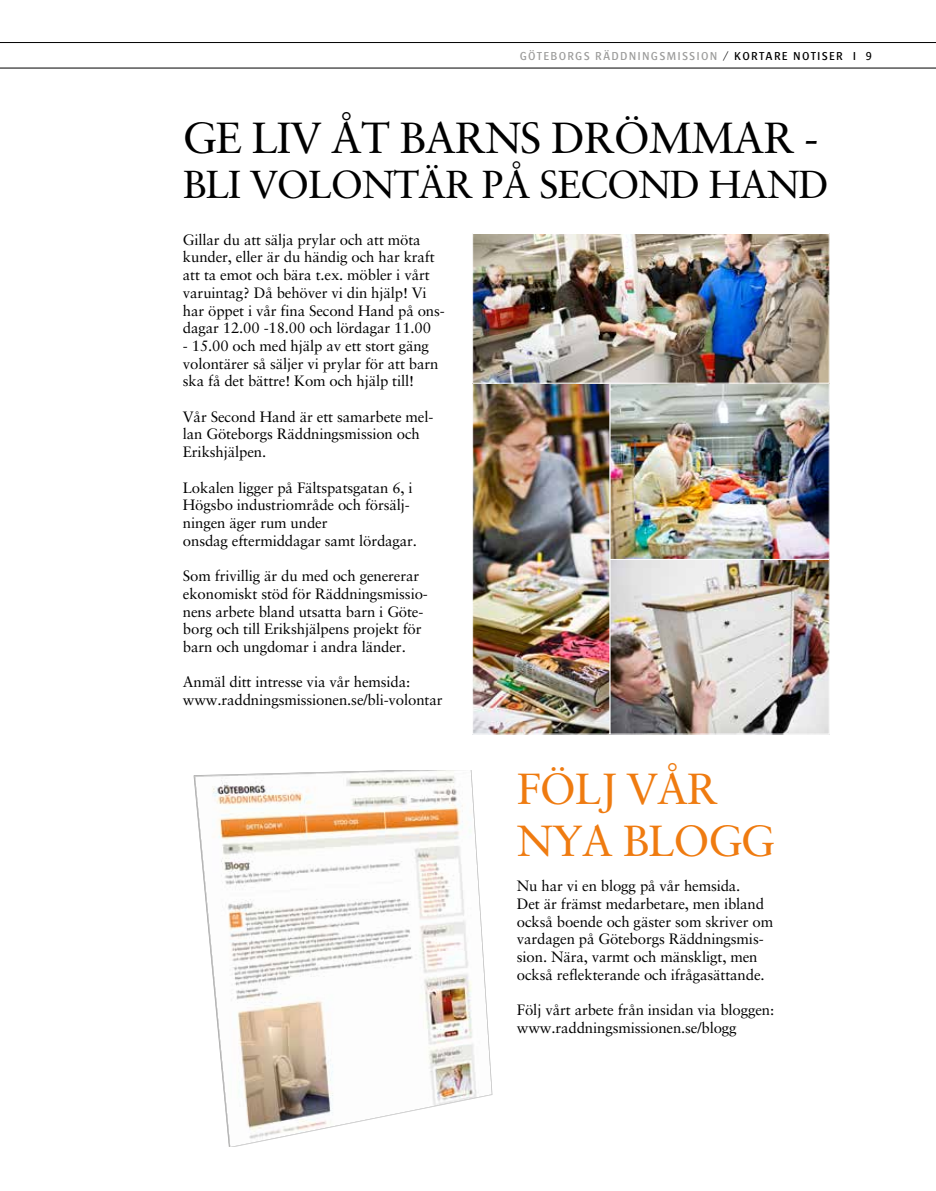
<style>
.page{position:relative;width:936px;height:1191px;background:#fff}
.page>*{position:absolute;margin:0;border:0;box-sizing:border-box;transform-origin:0 0}
.t1{font:43.5px "Sabon";letter-spacing:-.03em;color:#000}
.t2{font:43.5px/52.2px "Sabon";letter-spacing:-.03em;color:#ef7b10}
.t3{font:39px "Sabon";letter-spacing:-.03em;color:#000}
.t4{font:15px/17.7px "Sabon";letter-spacing:-.01em;color:#000}
.t5{font:12px "Bosis";letter-spacing:.1em;color:#9d9d9c}
.s1{color:#000}
</style>
<div class="page">
<hr style="left:0;top:42px;width:935px;height:1px;background:#000">
<hr style="left:0;top:68px;width:935px;height:1px;background:#000">
<svg style="left:194px;top:770px;width:298px;height:376px"></svg>
<img style="left:611px;top:385px;width:216px;height:173px">
<div style="left:609px;top:383px;width:220px;height:177px;border:1px solid #fff"></div>
<img style="left:611px;top:561px;width:216px;height:171px">
<div style="left:609px;top:559px;width:220px;height:175px;border:1px solid #fff"></div>
<img style="left:474px;top:385px;width:134px;height:347px">
<div style="left:472px;top:383px;width:138px;height:351px;border:1px solid #fff"></div>
<img style="left:474px;top:235px;width:353px;height:146px">
<div style="left:472px;top:233px;width:357px;height:150px;border:1px solid #fff"></div>
<p class="t5" style="left:519px;top:50px;width:354px">GÖTEBORGS RÄDDNINGSMISSION <span class="s1">/ KORTARE NOTISER I 9</span></p>
<h1 class="t1" style="left:183px;top:112px;width:637px">GE LIV ÅT BARNS DRÖMMAR -</h1>
<h2 class="t3" style="left:183px;top:161px;width:647px">BLI VOLONTÄR PÅ SECOND HAND</h2>
<p class="t4" style="left:183px;top:230px;width:263px">Gillar du att sälja prylar och att möta kunder, eller är du händig och har kraft att ta emot och bära t.ex. möbler i vårt varuintag? Då behöver vi din hjälp! Vi har öppet i vår fina Second Hand på ons&shy;dagar 12.00 -18.00 och lördagar 11.00</p>
<p class="t4" style="left:183px;top:337px;width:257px">- 15.00 och med hjälp av ett stort gäng volontärer så säljer vi prylar för att barn ska få det bättre! Kom och hjälp till!</p>
<p class="t4" style="left:183px;top:407px;width:252px">Vår Second Hand är ett samarbete mel&shy;lan Göteborgs Räddningsmission och<br>Erikshjälpen.</p>
<p class="t4" style="left:183px;top:478px;width:236px">Lokalen ligger på Fältspatsgatan 6, i Högsbo industriområde och försälj&shy;ningen äger rum under<br>onsdag eftermiddagar samt lördagar.</p>
<p class="t4" style="left:183px;top:567px;width:246px">Som frivillig är du med och genererar ekonomiskt stöd för Räddningsmissio&shy;nens arbete bland utsatta barn i Göte&shy;borg och till Erikshjälpens projekt för barn och ungdomar i andra länder.</p>
<p class="t4" style="left:183px;top:673px;width:261px">Anmäl ditt intresse via vår hemsida: www.raddningsmissionen.se/bli-volontar</p>
<h1 class="t2" style="left:517px;top:762px;width:259px">FÖLJ VÅR<br>NYA BLOGG</h1>
<p class="t4" style="left:517px;top:877px;width:258px">Nu har vi en blogg på vår hemsida.<br>Det är främst medarbetare, men ibland också boende och gäster som skriver om vardagen på Göteborgs Räddningsmis&shy;sion. Nära, varmt och mänskligt, men också reflekterande och ifrågasättande.</p>
<p class="t4" style="left:517px;top:1001px;width:259px">Följ vårt arbete från insidan via bloggen: www.raddningsmissionen.se/blogg</p>
</div>
